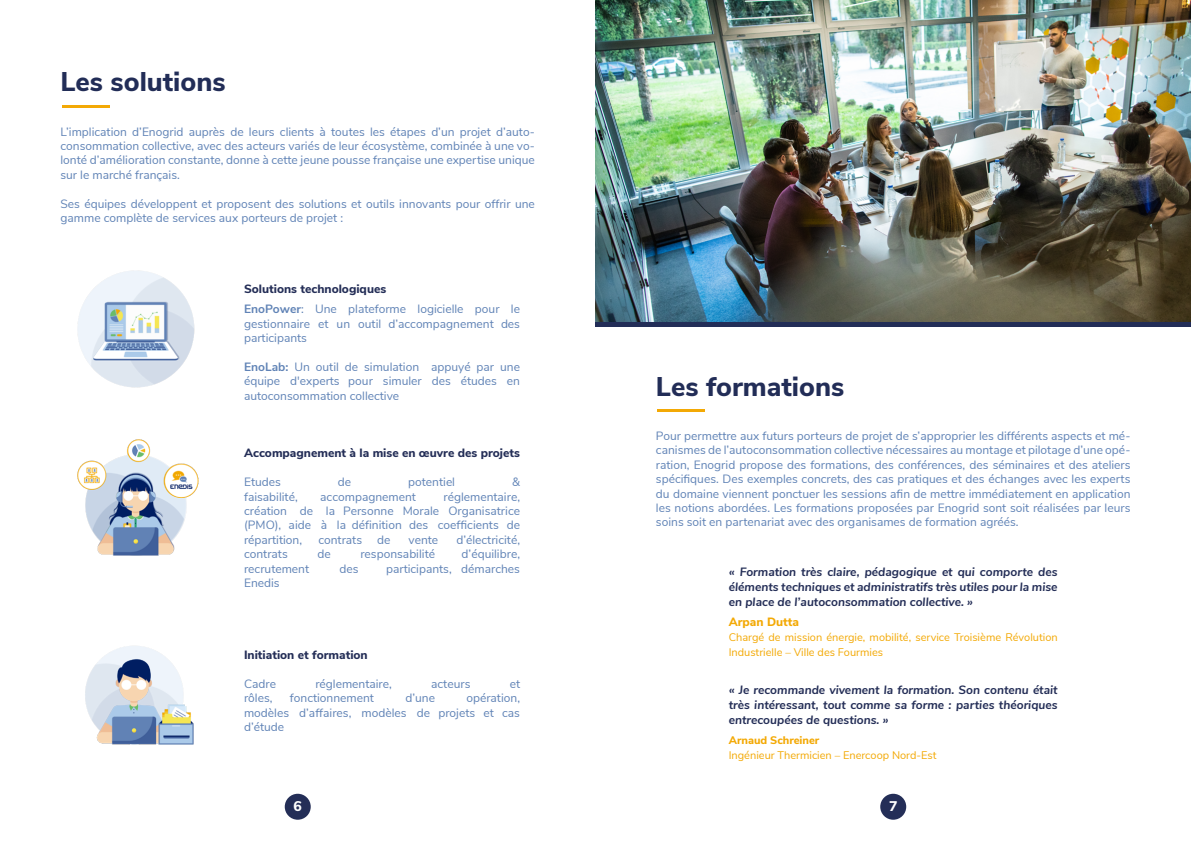
<style>
.page{position:relative;width:1191px;height:842px;background:#fff}
.page>*{position:absolute;margin:0;border:0;box-sizing:border-box;transform-origin:0 0}
.t1{font:800 27px "Nunito Sans";color:#222d57}
.t2{font:800 14px "Nunito Sans";color:#fff}
.t3{font:12px/14.4px "Nunito Sans";color:#6083b6;text-align:justify}
.t4{font:italic 700 12px/15px "Nunito Sans";color:#242e57;text-align:justify}
.t5{font:12px/14.4px "Nunito Sans";color:#6083b6}
.t6{font:800 12px "Nunito Sans";color:#242e57}
.t7{font:800 12px "Nunito Sans";color:#f3a905}
.t8{font:11px/15px "Nunito Sans";color:#f3a905}
.t9{font:800 11px "Nunito Sans";color:#f3a905}
.s1{font-weight:800;color:#242e57}
.s2{font-weight:700}
.s3{font-style:inherit}
</style>
<div class="page">
<div style="left:285px;top:794px;width:26px;height:26px;background:#242e57;border-radius:50%"></div>
<div style="left:880px;top:794px;width:26px;height:26px;background:#242e57;border-radius:50%"></div>
<hr style="left:62px;top:105px;width:47px;height:3px;background:#f3a905">
<hr style="left:658px;top:409px;width:47px;height:3px;background:#f3a905">
<img style="left:77px;top:439px;width:122px;height:117px">
<img style="left:77px;top:270px;width:118px;height:118px">
<img style="left:85px;top:646px;width:109px;height:99px">
<img style="left:595px;top:0;width:596px;height:322px">
<hr style="left:595px;top:322px;width:596px;height:4px;background:#222d57">
<h1 class="t1" style="left:60px;top:62px;width:167px">Les solutions</h1>
<p class="t3" style="left:60px;top:124px;width:476px">L’implication d’Enogrid auprès de leurs clients à toutes les étapes d’un projet d’auto&shy;consommation collective, avec des acteurs variés de leur écosystème, combinée à une vo&shy;lonté d’amélioration constante, donne à cette jeune pousse française une expertise unique sur le marché français.</p>
<p class="t3" style="left:60px;top:196px;width:476px">Ses équipes développent et proposent des solutions et outils innovants pour offrir une gamme complète de services aux porteurs de projet :</p>
<p class="t3" style="left:244px;top:278px;width:277px;line-height:20px"><span class="s1">Solutions technologiques<br></span><span class="s2">EnoPower</span>: Une plateforme logicielle pour le</p>
<p class="t3" style="left:244px;top:316px;width:277px">gestionnaire et un outil d’accompagnement des participants</p>
<p class="t3" style="left:244px;top:359px;width:277px"><span class="s2">EnoLab:</span> Un outil de simulation appuyé par une équipe d'experts <span class="s3">pour simuler des</span> études en autoconsommation collective</p>
<p class="t6" style="left:244px;top:444px;width:277px">Accompagnement à la mise en œuvre des projets</p>
<p class="t3" style="left:244px;top:474px;width:38px">Etudes</p>
<p class="t3" style="left:338px;top:474px;width:15px">de</p>
<p class="t3" style="left:408px;top:474px;width:48px">potentiel</p>
<p class="t3" style="left:512px;top:474px;width:9px">&amp;</p>
<p class="t3" style="left:244px;top:488px;width:55px">faisabilité,</p>
<p class="t3" style="left:320px;top:488px;width:97px">accompagnement</p>
<p class="t3" style="left:244px;top:488px;width:277px;text-indent:199px">réglementaire, création de la Personne Morale Or<span class="s3">ganisatrice (PMO), aide à la définition des coeffi</span>cients de répartition,</p>
<p class="t3" style="left:318px;top:532px;width:45px">contrats</p>
<p class="t3" style="left:377px;top:532px;width:15px">de</p>
<p class="t3" style="left:408px;top:532px;width:31px">vente</p>
<p class="t3" style="left:456px;top:532px;width:65px">d’électricité,</p>
<h1 class="t1" style="left:656px;top:366px;width:190px">Les formations</h1>
<p class="t3" style="left:656px;top:428px;width:476px">Pour permettre aux futurs porteurs de projet de s’approprier les différents aspects et mé&shy;canismes de l’autoconsommation collective nécessaires au montage et pilotage d’une opé&shy;ration, Enogrid propose des formations, des conférences, des séminaires et des ateliers</p>
<p class="t5" style="left:656px;top:471px;width:476px">spécifiques. Des exemples concrets, des cas pratiques et des échanges avec les experts du domaine viennent ponctuer les sessions afin de mettre immédiatement en application</p>
<p class="t3" style="left:656px;top:500px;width:476px">les notions abordées. Les formations proposées par Enogrid sont soit réalisées par leurs soins soit en partenariat avec des organisames de formation agréés.</p>
<p class="t3" style="left:244px;top:546px;width:45px">contrats</p>
<p class="t3" style="left:317px;top:546px;width:15px">de</p>
<p class="t3" style="left:360px;top:546px;width:76px">responsabilité</p>
<p class="t3" style="left:461px;top:546px;width:60px">d’équilibre,</p>
<p class="t3" style="left:244px;top:560px;width:67px">recrutement</p>
<p class="t3" style="left:339px;top:560px;width:21px">des</p>
<p class="t3" style="left:386px;top:560px;width:135px">participants, démarches</p>
<p class="t3" style="left:244px;top:575px;width:37px">Enedis</p>
<p class="t4" style="left:729px;top:563px;width:330px">« Formation très claire, pédagogique et qui comporte des éléments techniques et administratifs très utiles pour la mise en place de l’autoconsommation collective. »</p>
<p class="t7" style="left:729px;top:613px;width:72px">Arpan Dutta</p>
<p class="t8" style="left:729px;top:629px;width:330px">Chargé de mission énergie, mobilité, service Troisième Révolution<br>Industrielle – Ville des Fourmies</p>
<p class="t6" style="left:244px;top:646px;width:125px">Initiation et formation</p>
<p class="t3" style="left:244px;top:676px;width:34px">Cadre</p>
<p class="t3" style="left:315px;top:676px;width:78px">réglementaire,</p>
<p class="t3" style="left:431px;top:676px;width:41px">acteurs</p>
<p class="t3" style="left:509px;top:676px;width:12px">et</p>
<p class="t3" style="left:244px;top:690px;width:30px">rôles,</p>
<p class="t3" style="left:290px;top:690px;width:86px">fonctionnement</p>
<p class="t3" style="left:405px;top:690px;width:31px">d’une</p>
<p class="t3" style="left:244px;top:690px;width:277px;text-indent:222px">opération, modèles d’affaires, modèles de projets et cas d’étude</p>
<p class="t4" style="left:729px;top:682px;width:330px">« Je recommande vivement la formation. Son contenu était très intéressant, tout comme sa forme : parties théoriques entrecoupées de questions. »</p>
<p class="t9" style="left:729px;top:732px;width:92px">Arnaud Schreiner</p>
<p class="t8" style="left:729px;top:747px;width:209px">Ingénieur Thermicien – Enercoop Nord-Est</p>
<p class="t2" style="left:293px;top:796px;width:10px">6</p>
<p class="t2" style="left:889px;top:796px;width:10px">7</p>
</div>
